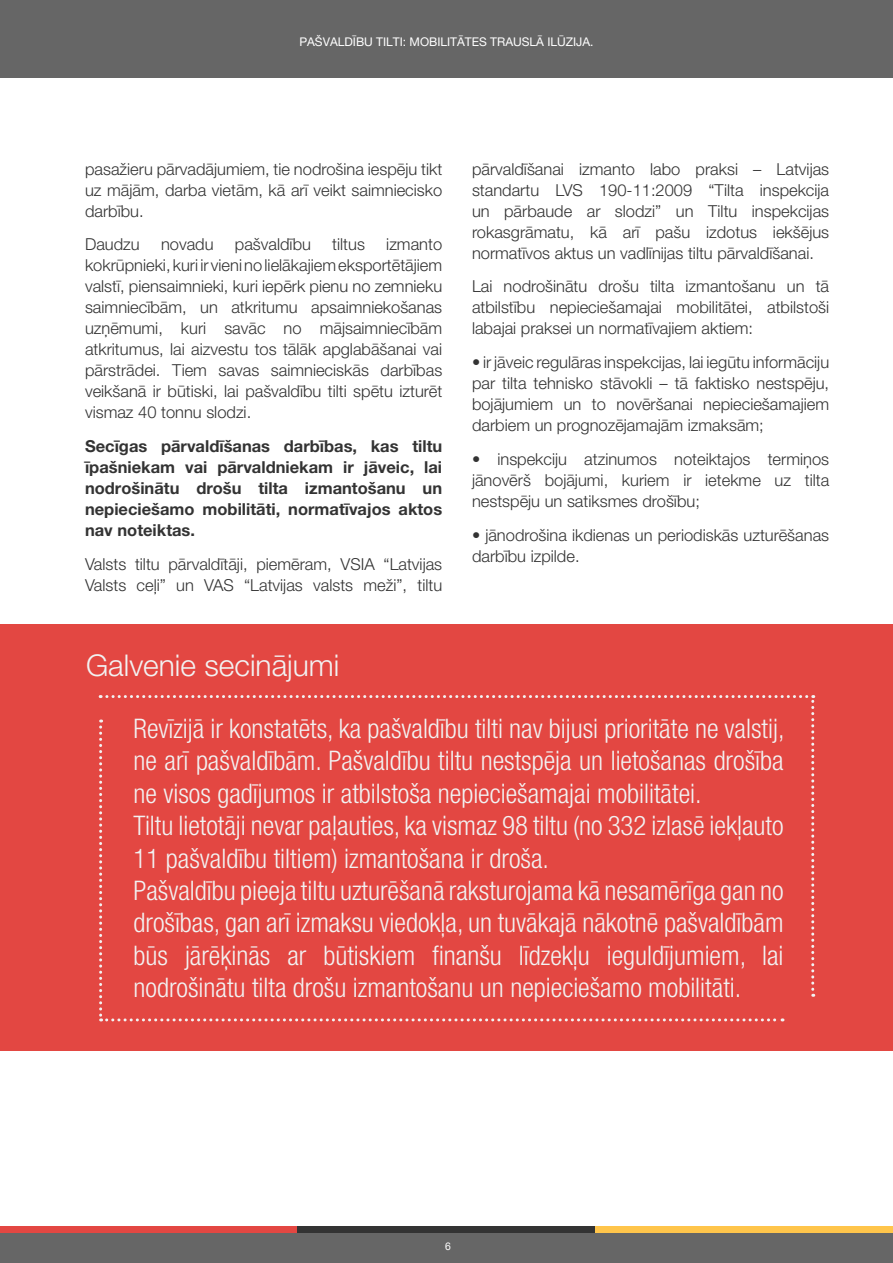
<style>
.page{position:relative;width:893px;height:1263px;background:#fff}
.page>*{position:absolute;margin:0;border:0;box-sizing:border-box;transform-origin:0 0}
.t1{font:300 30px "Helvetica Neue LT Pro";color:#f2f2f2}
.t2{font:300 condensed 27px/32.4px "Helvetica Neue LT Pro";color:#f2f2f2;text-align:justify}
.parasts{font:300 16.5px/21px "Helvetica Neue LT Pro";color:#333;text-align:justify}
.parasts-2{font:700 16.5px/21px "Helvetica Neue LT Pro";color:#333;text-align:justify}
.t3{font:12px "Helvetica Neue LT Pro";color:#fff}
.t4{font:10.5px "Arial";color:#fff}
.s1{font-weight:400}
</style>
<div class="page">
<div style="left:0;top:0;width:893px;height:78px;background:#666"></div>
<div style="left:0;top:1226px;width:893px;height:37px;background:#666"></div>
<div style="left:0;top:1226px;width:297px;height:6px;background:#e34742"></div>
<div style="left:297px;top:1226px;width:298px;height:6px;background:#333"></div>
<div style="left:595px;top:1226px;width:298px;height:6px;background:#ffc54b"></div>
<div style="left:0;top:624px;width:893px;height:426px;background:#e34742"></div>
<svg style="left:99px;top:695px;width:715px;height:326px"></svg>
<p class="t3" style="left:299px;top:35px;width:296px">PAŠVALDĪBU TILTI: MOBILITĀTES TRAUSLĀ ILŪZIJA.</p>
<p class="parasts" style="left:85px;top:158px;width:359px">pasažieru pārvadājumiem, tie nodrošina iespēju tikt uz mājām, darba vietām, kā arī veikt saimniecisko darbību.</p>
<p class="parasts" style="left:85px;top:234px;width:56px">Daudzu</p>
<p class="parasts" style="left:161px;top:234px;width:54px">novadu</p>
<p class="parasts" style="left:235px;top:234px;width:78px">pašvaldību</p>
<p class="parasts" style="left:332px;top:234px;width:34px">tiltus</p>
<p class="parasts" style="left:85px;top:234px;width:359px;text-indent:301px">izmanto kokrūpnieki, kuri ir vieni no lielākajiem eksportētājiem valstī, piensaimnieki, kuri iepērk pienu no zemnieku saimniecībām, un atkritumu apsaimniekošanas uzņēmumi, kuri savāc no mājsaimniecībām atkritumus, lai aizvestu tos tālāk apglabāšanai vai pārstrādei. Tiem savas saimnieciskās darbības veikšanā ir būtiski, lai pašvaldību tilti spētu izturēt vismaz 40 tonnu slodzi.</p>
<p class="parasts-2" style="left:85px;top:435px;width:359px">Secīgas pārvaldīšanas darbības, kas tiltu īpašniekam vai pārvaldniekam ir jāveic, lai nodrošinātu drošu tilta izmantošanu un nepieciešamo mobilitāti, normatīvajos aktos nav noteiktas.</p>
<p class="parasts" style="left:85px;top:553px;width:359px">Valsts tiltu pārvaldītāji, piemēram, VSIA “Latvijas<br>Valsts ceļi” un VAS “Latvijas valsts meži”, tiltu</p>
<p class="parasts" style="left:472px;top:158px;width:359px">pārvaldīšanai izmanto labo praksi – Latvijas standartu LVS 190-11:2009 “Tilta inspekcija un pārbaude ar slodzi” un Tiltu inspekcijas rokasgrāmatu, kā arī pašu izdotus iekšējus normatīvos aktus un vadlīnijas tiltu pārvaldīšanai.</p>
<p class="parasts" style="left:472px;top:276px;width:359px">Lai nodrošinātu drošu tilta izmantošanu un tā atbilstību nepieciešamajai mobilitātei, atbilstoši labajai praksei un normatīvajiem aktiem:</p>
<p class="parasts" style="left:472px;top:351px;width:359px"><span class="s1">•</span> ir jāveic regulāras inspekcijas, lai iegūtu informāciju par tilta tehnisko stāvokli – tā faktisko nestspēju, bojājumiem un to novēršanai nepieciešamajiem darbiem un prognozējamajām izmaksām;</p>
<p class="parasts" style="left:472px;top:448px;width:359px"><span class="s1">•</span> inspekciju atzinumos noteiktajos termiņos jānovērš bojājumi, kuriem ir ietekme uz tilta nestspēju un satiksmes drošību;</p>
<p class="parasts" style="left:472px;top:524px;width:359px"><span class="s1">•</span> jānodrošina ikdienas un periodiskās uzturēšanas darbību izpilde.</p>
<p class="t1" style="left:86px;top:647px;width:255px">Galvenie secinājumi</p>
<p class="t2" style="left:134px;top:712px;width:652px">Revīzijā ir konstatēts, ka pašvaldību tilti nav bijusi prioritāte ne valstij, ne arī pašvaldībām. Pašvaldību tiltu nestspēja un lietošanas drošība ne visos gadījumos ir atbilstoša nepieciešamajai mobilitātei.</p>
<p class="t2" style="left:134px;top:809px;width:651px">Tiltu lietotāji nevar paļauties, ka vismaz 98 tiltu (no 332 izlasē iekļauto<br>11 pašvaldību tiltiem) izmantošana ir droša.</p>
<p class="t2" style="left:134px;top:874px;width:652px">Pašvaldību pieeja tiltu uzturēšanā raksturojama kā nesamērīga gan no drošības, gan arī izmaksu viedokļa, un tuvākajā nākotnē pašvaldībām būs jārēķinās ar būtiskiem finanšu līdzekļu ieguldījumiem, lai nodrošinātu tilta drošu izmantošanu un nepieciešamo mobilitāti.</p>
<p class="t4" style="left:445px;top:1239px;width:7px">6</p>
</div>
